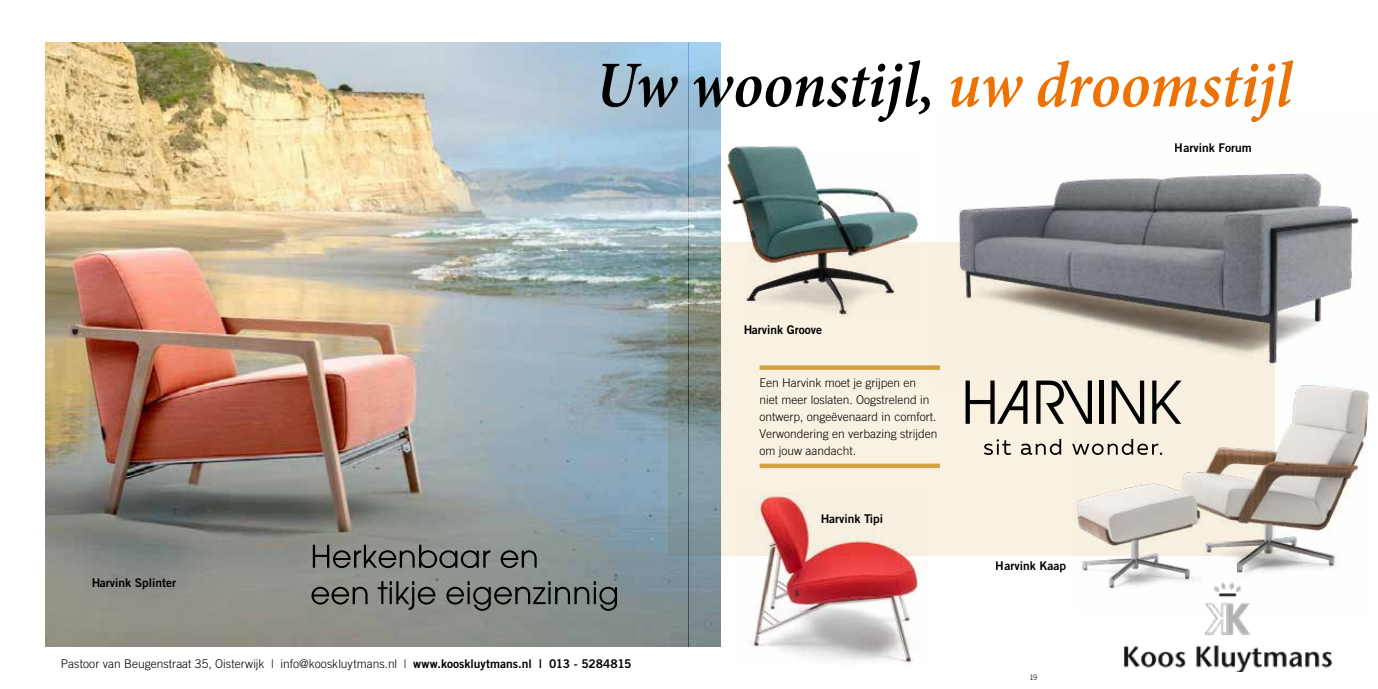
<style>
.page{position:relative;width:1378px;height:689px;background:#fff}
.page>*{position:absolute;margin:0;border:0;box-sizing:border-box;transform-origin:0 0}
.t1{font:italic 600 condensed 66.15px "Minion Pro";letter-spacing:-.005em;color:#000}
.t2{font:300 12px/17px "Trade Gothic LT Std";color:#000}
.t3{font:12px "Trade Gothic LT Std Bd 2";color:#000}
.t4{font:300 7.5px "Trade Gothic LT Std";color:#000}
.s1{color:#ee7203}
.s2{font-family:"Trade Gothic LT Std Bd 2";font-weight:400}
</style>
<div class="page">
<img style="left:46px;top:43px;width:643px;height:603px">
<svg style="left:668px;top:242px;width:21px;height:313px;background:#7c8f8d"></svg>
<svg style="left:311px;top:581px;width:306px;height:30px;background:#717571"></svg>
<svg style="left:313px;top:545px;width:224px;height:23px;background:#6c6f6d"></svg>
<img style="left:1123px;top:612px;width:210px;height:59px">
<svg style="left:689px;top:43px;width:31px;height:603px;background:#93b0c0"></svg>
<svg style="left:689px;top:242px;width:384px;height:313px;background:#e3dfd2"></svg>
<div style="left:759px;top:365px;width:181px;height:5px;background:#d4a13f"></div>
<div style="left:759px;top:463px;width:181px;height:5px;background:#d4a13f"></div>
<img style="left:725px;top:146px;width:194px;height:170px">
<img style="left:1204px;top:595px;width:46px;height:17px">
<img style="left:1073px;top:389px;width:296px;height:206px">
<img style="left:739px;top:492px;width:188px;height:172px">
<img style="left:933px;top:242px;width:414px;height:147px">
<img style="left:934px;top:172px;width:425px;height:200px">
<h1 class="t1" style="left:595px;top:40px;width:698px">Uw woonstijl, <span class="s1">uw droomstijl</span></h1>
<p class="t3" style="left:91px;top:575px;width:86px">Harvink Splinter</p>
<p class="t2" style="left:61px;top:655px;width:572px">Pastoor van Beugenstraat 35, Oisterwijk | info@kooskluytmans.nl | <span class="s2">www.kooskluytmans.nl | 013 - 5284815</span></p>
<p class="t3" style="left:743px;top:322px;width:80px">Harvink Groove</p>
<p class="t2" style="left:759px;top:374px;width:179px">Een Harvink moet je grijpen en niet meer loslaten. Oogstrelend in ontwerp, ongeëvenaard in comfort.<br>Verwondering en verbazing strijden om jouw aandacht.</p>
<p class="t3" style="left:820px;top:511px;width:64px">Harvink Tipi</p>
<p class="t3" style="left:996px;top:558px;width:72px">Harvink Kaap</p>
<p class="t4" style="left:1029px;top:672px;width:9px">19</p>
<p class="t3" style="left:1174px;top:140px;width:78px">Harvink Forum</p>
</div>
